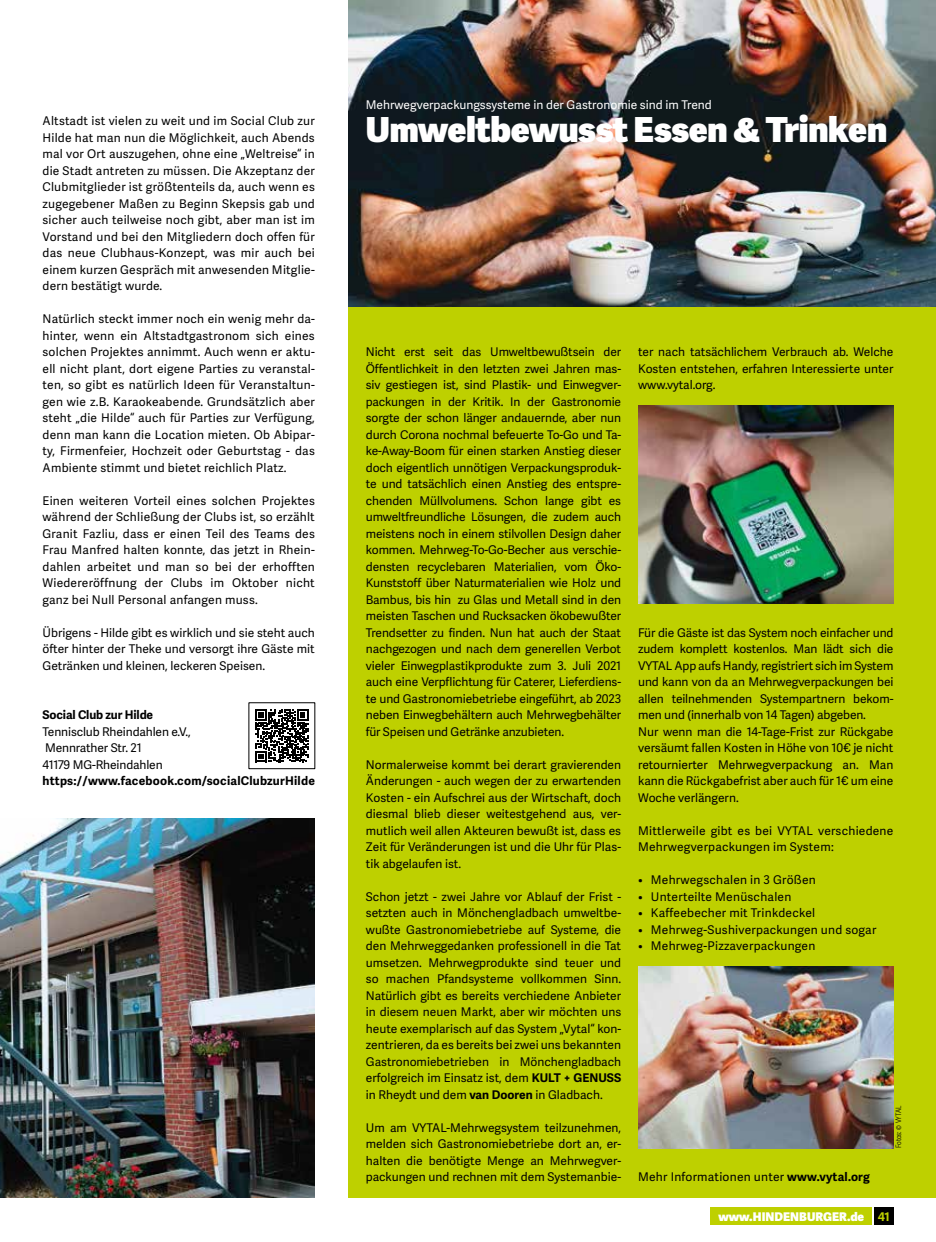
<style>
.page{position:relative;width:936px;height:1242px;background:#fff}
.page>*{position:absolute;margin:0;border:0;box-sizing:border-box;transform-origin:0 0}
.t1{font:800 34.5px "Adelle Sans";letter-spacing:-.01em;color:#fff}
.t2{font:12px/16.5px "Adelle Sans";color:#000;text-align:justify}
.t3{font:12px/16.5px "Adelle Sans";letter-spacing:.02em;color:#000}
.t4{font:12px "Adelle Sans";color:#fff}
.t5{font:700 12px "Adelle Sans";letter-spacing:.02em;color:#000}
.t6{font:800 12px "Adelle Sans";color:#fff}
.t7{font:700 12px "Adelle Sans";letter-spacing:-.01em;color:#000}
.t8{font:300 7.5px "Adelle Sans Cnd";letter-spacing:-.005em;color:#000}
.s1{font-weight:700}
.s2{font-weight:700;color:#bed000}
</style>
<div class="page">
<div style="left:349px;top:43px;width:586px;height:1155px;background:#bed000"></div>
<img style="left:0;top:818px;width:315px;height:380px">
<svg style="left:255px;top:709px;width:53px;height:53px"></svg>
<div style="left:710px;top:1207px;width:162px;height:18px;background:#bed000"></div>
<div style="left:874px;top:1207px;width:19px;height:18px;background:#000"></div>
<img style="left:349px;top:0;width:586px;height:307px">
<img style="left:638px;top:406px;width:255px;height:198px">
<img style="left:638px;top:967px;width:255px;height:181px">
<p class="t2" style="left:43px;top:113px;width:274px">Altstadt ist vielen zu weit und im Social Club zur Hilde hat man nun die Möglichkeit, auch Abends mal vor Ort auszugehen, ohne eine „Weltreise“ in die Stadt antreten zu müssen. Die Akzeptanz der Clubmitglieder ist größtenteils da, auch wenn es zugegebener Maßen zu Beginn Skepsis gab und sicher auch teilweise noch gibt, aber man ist im Vorstand und bei den Mitgliedern doch offen für das neue Clubhaus-Konzept, was mir auch bei einem kurzen Gespräch mit anwesenden Mitglie&shy;dern bestätigt wurde.</p>
<p class="t2" style="left:43px;top:311px;width:274px">Natürlich steckt immer noch ein wenig mehr da&shy;hinter, wenn ein Altstadtgastronom sich eines solchen Projektes annimmt. Auch wenn er aktu&shy;ell nicht plant, dort eigene Parties zu veranstal&shy;ten, so gibt es natürlich Ideen für Veranstaltun&shy;gen wie z.B. Karaokeabende. Grundsätzlich aber steht „die Hilde“ auch für Parties zur Verfügung, denn man kann die Location mieten. Ob Abipar&shy;ty, Firmenfeier, Hochzeit oder Geburtstag - das Ambiente stimmt und bietet reichlich Platz.</p>
<p class="t2" style="left:43px;top:492px;width:274px">Einen weiteren Vorteil eines solchen Projektes während der Schließung der Clubs ist, so erzählt Granit Fazliu, dass er einen Teil des Teams des Frau Manfred halten konnte, das jetzt in Rhein&shy;dahlen arbeitet und man so bei der erhofften Wiedereröffnung der Clubs im Oktober nicht ganz bei Null Personal anfangen muss.</p>
<p class="t2" style="left:43px;top:624px;width:274px">Übrigens - Hilde gibt es wirklich und sie steht auch öfter hinter der Theke und versorgt ihre Gäste mit Getränken und kleinen, leckeren Speisen.</p>
<p class="t7" style="left:43px;top:708px;width:112px">Social Club zur Hilde</p>
<p class="t2" style="left:43px;top:723px;width:150px;text-align:left">Tennisclub Rheindahlen e.V.,<br>Mennrather Str. 21<br>41179 MG-Rheindahlen</p>
<p class="t5" style="left:43px;top:774px;width:274px">https://www.facebook.com/socialClubzurHilde</p>
<p class="t4" style="left:366px;top:97px;width:347px">Mehrwegverpackungssysteme in der Gastronomie sind im Trend</p>
<h1 class="t1" style="left:366px;top:107px;width:522px">Umweltbewusst Essen &amp; Trinken</h1>
<p class="t2" style="left:366px;top:344px;width:257px">Nicht erst seit das Umweltbewußtsein der Öffentlichkeit in den letzten zwei Jahren mas&shy;siv gestiegen ist, sind Plastik- und Einwegver&shy;packungen in der Kritik. In der Gastronomie sorgte der schon länger andauernde, aber nun durch Corona nochmal befeuerte To-Go und Ta&shy;ke-Away-Boom für einen starken Anstieg dieser doch eigentlich unnötigen Verpackungsproduk&shy;te und tatsächlich einen Anstieg des entspre&shy;chenden Müllvolumens. Schon lange gibt es umweltfreundliche Lösungen, die zudem auch meistens noch in einem stilvollen Design daher kommen. Mehrweg-To-Go-Becher aus verschie&shy;densten recyclebaren Materialien, vom Öko-Kunststoff über Naturmaterialien wie Holz und Bambus, bis hin zu Glas und Metall sind in den meisten Taschen und Rucksacken ökobewußter Trendsetter zu finden. Nun hat auch der Staat nachgezogen und nach dem generellen Verbot vieler Einwegplastikprodukte zum 3. Juli 2021 auch eine Verpflichtung für Caterer, Lieferdiens&shy;te und Gastronomiebetriebe eingeführt, ab 2023 neben Einwegbehältern auch Mehrwegbehälter für Speisen und Getränke anzubieten.</p>
<p class="t2" style="left:366px;top:756px;width:257px">Normalerweise kommt bei derart gravierenden Änderungen - auch wegen der zu erwartenden Kosten - ein Aufschrei aus der Wirtschaft, doch diesmal blieb dieser weitestgehend aus, ver&shy;mutlich weil allen Akteuren bewußt ist, dass es Zeit für Veränderungen ist und die Uhr für Plas&shy;tik abgelaufen ist.</p>
<p class="t2" style="left:366px;top:888px;width:257px">Schon jetzt - zwei Jahre vor Ablauf der Frist - setzten auch in Mönchengladbach umweltbe&shy;wußte Gastronomiebetriebe auf Systeme, die den Mehrweggedanken professionell in die Tat umsetzen. Mehrwegprodukte sind teuer und so machen Pfandsysteme vollkommen Sinn.<br>Natürlich gibt es bereits verchiedene Anbieter in diesem neuen Markt, aber wir möchten uns heute exemplarisch auf das System „Vytal“ kon&shy;zentrieren, da es bereits bei zwei uns bekannten Gastronomiebetrieben in Mönchengladbach erfolgreich im Einsatz ist, dem <span class="s1">KULT + GENUSS </span>in Rheydt und dem <span class="s1">van Dooren</span> in Gladbach.</p>
<p class="t2" style="left:366px;top:1119px;width:257px">Um am VYTAL-Mehrwegsystem teilzunehmen, melden sich Gastronomiebetriebe dort an, er&shy;halten die benötigte Menge an Mehrwegver&shy;packungen und rechnen mit dem Systemanbie-</p>
<p class="t2" style="left:638px;top:344px;width:257px">ter nach tatsächlichem Verbrauch ab. Welche Kosten entstehen, erfahren Interessierte unter www.vytal.org.</p>
<p class="t2" style="left:638px;top:624px;width:257px;text-align:left">Für die Gäste ist das System noch einfacher und zudem komplett kostenlos. Man lädt sich die VYTAL App aufs Handy, registriert sich im System und kann von da an Mehrwegverpackungen bei allen teilnehmenden Systempartnern bekom&shy;men und (innerhalb von 14 Tagen) abgeben.<br>Nur wenn man die 14-Tage-Frist zur Rückgabe versäumt fallen Kosten in Höhe von 10€ je nicht retournierter Mehrwegverpackung an. Man kann die Rückgabefrist aber auch für 1€ um eine Woche verlängern.</p>
<p class="t3" style="left:638px;top:822px;width:257px">Mittlerweile gibt es bei VYTAL verschiedene<br>Mehrwegverpackungen im System:</p>
<p class="t3" style="left:638px;top:872px;width:179px">• Mehrwegschalen in 3 Größen</p>
<p class="t3" style="left:638px;top:888px;width:155px">• Unterteilte Menüschalen</p>
<p class="t3" style="left:638px;top:905px;width:178px">• Kaffeebecher mit Trinkdeckel</p>
<p class="t3" style="left:638px;top:921px;width:240px">• Mehrweg-Sushiverpackungen und sogar</p>
<p class="t3" style="left:638px;top:938px;width:179px">• Mehrweg-Pizzaverpackungen</p>
<p class="t3" style="left:638px;top:1169px;width:233px">Mehr Informationen unter <span class="s1">www.vytal.org</span></p>
<p class="t8" style="left:894px;top:1148px;width:44px;rotate:-90deg">Fotos: © VYTAL</p>
<p class="t6" style="left:718px;top:1208px;width:173px">www.HINDENBURGER.de <span class="s2">41</span></p>
</div>
